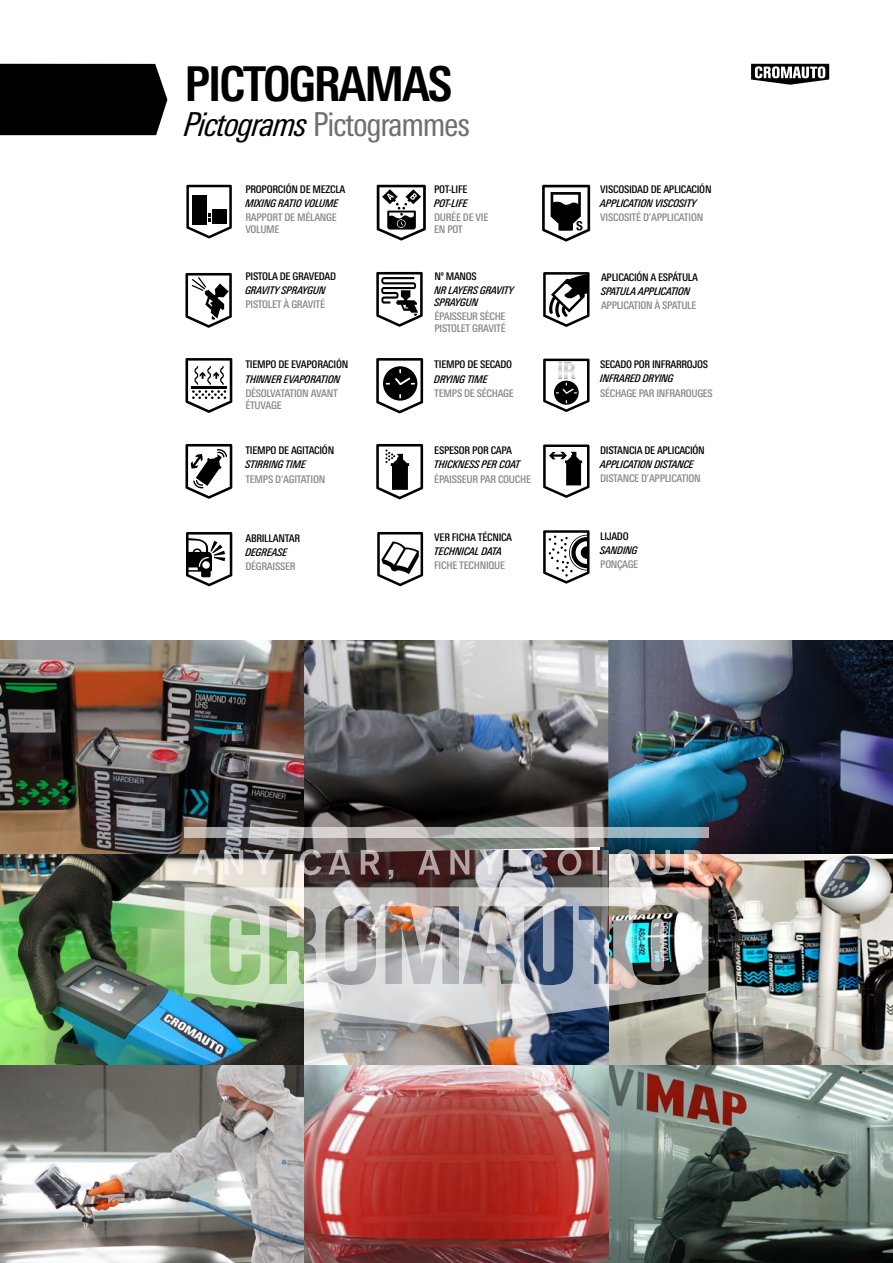
<style>
.page{position:relative;width:893px;height:1263px;background:#fff}
.page>*{position:absolute;margin:0;border:0;box-sizing:border-box;transform-origin:0 0}
.t1{font:700 condensed 48px "Linotype Univers";letter-spacing:-.04em;color:#000}
.t2{font:condensed 33px "Linotype Univers";letter-spacing:-.04em;color:#706f6f}
.t3{font:500 condensed 10.5px/12px "Linotype Univers";letter-spacing:-.025em;color:#878787}
.t4{font:500 condensed 10.5px "Linotype Univers";letter-spacing:-.025em;color:#000}
.t5{font:italic 500 condensed 10.5px/12px "Linotype Univers";letter-spacing:-.025em;color:#000}
.s1{font-style:italic;color:#000}
</style>
<div class="page">
<svg style="left:751px;top:64px;width:78px;height:21px"></svg>
<div style="left:0;top:64px;width:167px;height:71px;background:#000"></div>
<svg style="left:186px;top:185px;width:46px;height:53px"></svg>
<div style="left:192px;top:195px;width:14px;height:29px;background:#000"></div>
<svg style="left:377px;top:185px;width:49px;height:55px"></svg>
<svg style="left:542px;top:185px;width:48px;height:57px"></svg>
<svg style="left:376px;top:272px;width:47px;height:55px"></svg>
<svg style="left:185px;top:273px;width:47px;height:55px"></svg>
<svg style="left:185px;top:358px;width:47px;height:55px"></svg>
<svg style="left:376px;top:358px;width:47px;height:55px"></svg>
<svg style="left:186px;top:532px;width:46px;height:54px"></svg>
<svg style="left:377px;top:532px;width:46px;height:54px"></svg>
<svg style="left:543px;top:359px;width:46px;height:53px"></svg>
<svg style="left:543px;top:272px;width:46px;height:55px"></svg>
<svg style="left:376px;top:444px;width:47px;height:55px"></svg>
<svg style="left:543px;top:444px;width:46px;height:54px"></svg>
<svg style="left:185px;top:444px;width:47px;height:55px"></svg>
<svg style="left:543px;top:530px;width:46px;height:54px"></svg>
<img style="left:0;top:1064px;width:600px;height:199px">
<img style="left:0;top:854px;width:600px;height:210px">
<img style="left:0;top:640px;width:600px;height:214px">
<img style="left:600px;top:1064px;width:293px;height:199px">
<img style="left:600px;top:854px;width:293px;height:210px">
<img style="left:600px;top:640px;width:293px;height:214px">
<img style="left:184px;top:887px;width:524px;height:140px">
<svg style="left:651px;top:919px;width:13px;height:52px"></svg>
<svg style="left:192px;top:850px;width:22px;height:24px"></svg>
<svg style="left:224px;top:850px;width:19px;height:24px"></svg>
<svg style="left:253px;top:850px;width:21px;height:24px"></svg>
<svg style="left:299px;top:849px;width:23px;height:26px"></svg>
<svg style="left:329px;top:850px;width:22px;height:24px"></svg>
<svg style="left:361px;top:850px;width:19px;height:24px"></svg>
<svg style="left:389px;top:870px;width:4px;height:9px"></svg>
<svg style="left:418px;top:850px;width:22px;height:24px"></svg>
<svg style="left:450px;top:850px;width:19px;height:24px"></svg>
<svg style="left:479px;top:850px;width:22px;height:24px"></svg>
<svg style="left:526px;top:849px;width:22px;height:26px"></svg>
<svg style="left:558px;top:849px;width:23px;height:26px"></svg>
<svg style="left:593px;top:850px;width:14px;height:24px"></svg>
<svg style="left:615px;top:849px;width:24px;height:26px"></svg>
<svg style="left:650px;top:850px;width:20px;height:25px"></svg>
<svg style="left:684px;top:850px;width:19px;height:24px"></svg>
<svg style="left:184px;top:827px;width:524px;height:10px;background:#bec2c3"></svg>
<h1 class="t1" style="left:184px;top:56px;width:269px">PICTOGRAMAS</h1>
<h2 class="t2" style="left:184px;top:105px;width:287px"><span class="s1">Pictograms</span> Pictogrammes</h2>
<p class="t4" style="left:245px;top:183px;width:102px">PROPORCIÓN DE MEZCLA</p>
<p class="t5" style="left:245px;top:197px;width:95px">MIXING RATIO VOLUME</p>
<p class="t3" style="left:245px;top:211px;width:93px">RAPPORT DE MÉLANGE<br>VOLUME</p>
<p class="t4" style="left:245px;top:270px;width:92px">PISTOLA DE GRAVEDAD</p>
<p class="t5" style="left:245px;top:284px;width:82px">GRAVITY SPRAYGUN</p>
<p class="t3" style="left:245px;top:299px;width:81px">PISTOLET À GRAVITÉ</p>
<p class="t4" style="left:245px;top:358px;width:104px">TIEMPO DE EVAPORACIÓN</p>
<p class="t5" style="left:245px;top:373px;width:97px">THINNER EVAPORATION</p>
<p class="t3" style="left:245px;top:387px;width:94px">DÉSOLVATATION AVANT<br>ÉTUVAGE</p>
<p class="t4" style="left:245px;top:444px;width:90px">TIEMPO DE AGITACIÓN</p>
<p class="t5" style="left:245px;top:459px;width:62px">STIRRING TIME</p>
<p class="t3" style="left:245px;top:473px;width:81px">TEMPS D’AGITATION</p>
<p class="t4" style="left:245px;top:532px;width:56px">ABRILLANTAR</p>
<p class="t5" style="left:245px;top:546px;width:44px">DEGREASE</p>
<p class="t3" style="left:245px;top:560px;width:52px">DÉGRAISSER</p>
<p class="t4" style="left:434px;top:183px;width:35px">POT-LIFE</p>
<p class="t5" style="left:434px;top:197px;width:35px">POT-LIFE</p>
<p class="t3" style="left:434px;top:211px;width:56px">DURÉE DE VIE<br>EN POT</p>
<p class="t4" style="left:435px;top:270px;width:44px">Nº MANOS</p>
<p class="t5" style="left:435px;top:284px;width:81px">NR LAYERS GRAVITY<br>SPRAYGUN</p>
<p class="t3" style="left:435px;top:311px;width:73px">ÉPAISSEUR SÈCHE<br>PISTOLET GRAVITÉ</p>
<p class="t4" style="left:434px;top:358px;width:79px">TIEMPO DE SECADO</p>
<p class="t5" style="left:434px;top:373px;width:55px">DRYING TIME</p>
<p class="t3" style="left:434px;top:387px;width:81px">TEMPS DE SÉCHAGE</p>
<p class="t4" style="left:434px;top:444px;width:79px">ESPESOR POR CAPA</p>
<p class="t5" style="left:434px;top:459px;width:87px">THICKNESS PER COAT</p>
<p class="t3" style="left:434px;top:473px;width:98px">ÉPAISSEUR PAR COUCHE</p>
<p class="t4" style="left:434px;top:531px;width:79px">VER FICHA TÉCNICA</p>
<p class="t5" style="left:434px;top:545px;width:69px">TECHNICAL DATA</p>
<p class="t3" style="left:434px;top:559px;width:72px">FICHE TECHNIQUE</p>
<p class="t4" style="left:600px;top:183px;width:113px">VISCOSIDAD DE APLICACIÓN</p>
<p class="t5" style="left:600px;top:197px;width:98px">APPLICATION VISCOSITY</p>
<p class="t3" style="left:600px;top:211px;width:105px">VISCOSITÉ D’APPLICATION</p>
<p class="t4" style="left:601px;top:271px;width:98px">APLICACIÓN A ESPÁTULA</p>
<p class="t5" style="left:601px;top:285px;width:91px">SPATULA APPLICATION</p>
<p class="t3" style="left:601px;top:299px;width:97px">APPLICATION À SPATULE</p>
<p class="t4" style="left:600px;top:358px;width:109px">SECADO POR INFRARROJOS</p>
<p class="t5" style="left:600px;top:373px;width:75px">INFRARED DRYING</p>
<p class="t3" style="left:600px;top:387px;width:114px">SÉCHAGE PAR INFRAROUGES</p>
<p class="t4" style="left:600px;top:444px;width:106px">DISTANCIA DE APLICACIÓN</p>
<p class="t5" style="left:600px;top:459px;width:95px">APPLICATION DISTANCE</p>
<p class="t3" style="left:600px;top:473px;width:102px">DISTANCE D’APPLICATION</p>
<p class="t4" style="left:600px;top:530px;width:30px">LIJADO</p>
<p class="t5" style="left:600px;top:544px;width:39px">SANDING</p>
<p class="t3" style="left:600px;top:558px;width:39px">PONÇAGE</p>
</div>
